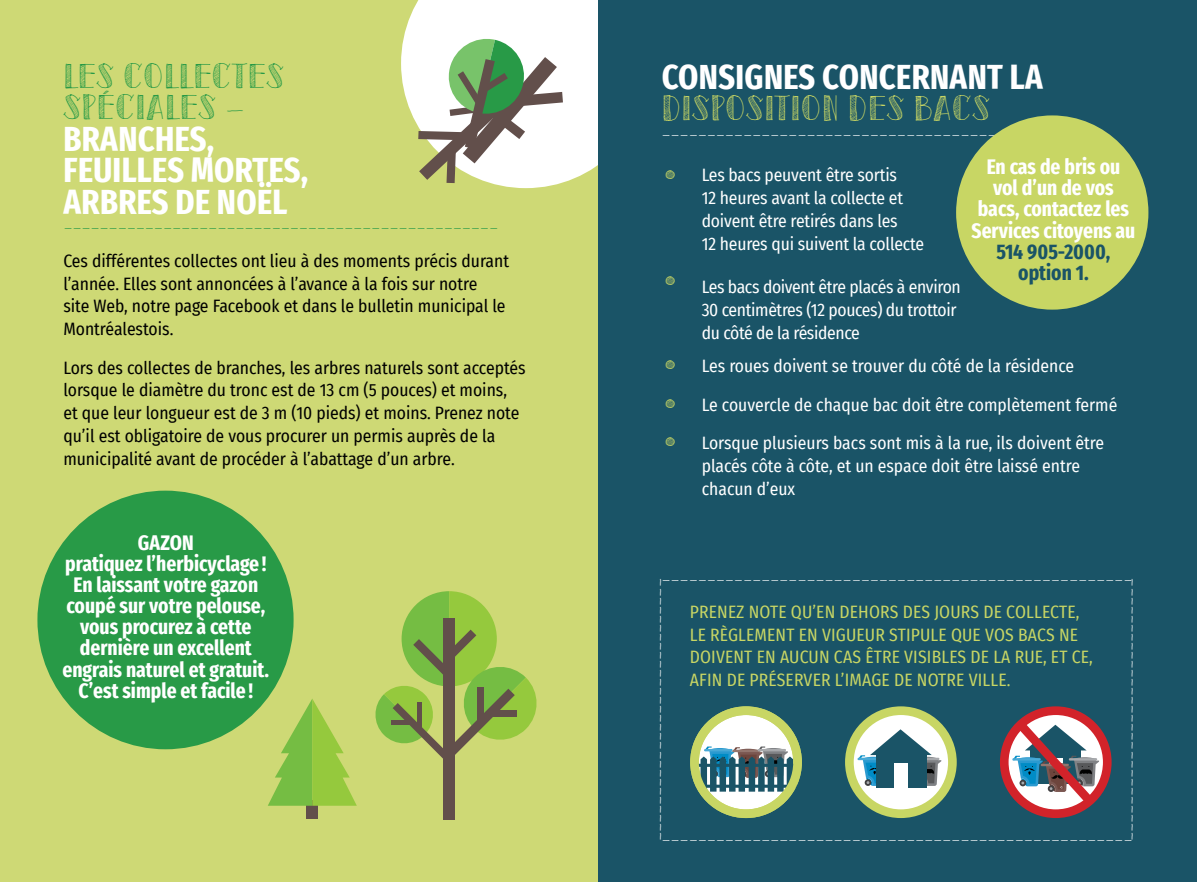
<style>
.page{position:relative;width:1197px;height:882px;background:#fff}
.page>*{position:absolute;margin:0;border:0;box-sizing:border-box;transform-origin:0 0}
.t1{font:700 extra-condensed 35px/31.5px "Fira Sans";letter-spacing:.01em;color:#fff}
.t2{font:35px/31.5px "Sketch Toronto";color:#289a47}
.t3{font:35px "Sketch Toronto";color:#c8d664}
.t4{font:32.9px "Sketch Toronto";color:#fff}
.t5{font:32.9px "Sketch Toronto";color:#289a47}
.t6{font:700 extra-condensed 21.18px/21.2px "Fira Sans";color:#fff;text-align:center}
.t7{font:700 extra-condensed 21.18px/21.2px "Fira Sans";color:#1a5467;text-align:center}
.t8{font:17.5px/22.8px "Fira Sans Condensed";color:#000}
.t9{font:17.5px/22.8px "Fira Sans Condensed";letter-spacing:-.01em;color:#fff}
.t10{font:17.5px/22.8px "Fira Sans Condensed";letter-spacing:.01em;color:#c8d664}
.s1{font-family:"Sketch Toronto";font-size:35px;color:#c8d664}
</style>
<div class="page">
<div style="left:0;top:0;width:602px;height:882px;background:#ced975"></div>
<svg style="left:401px;top:0;width:197px;height:188px;fill:#fff"></svg>
<svg style="left:418px;top:35px;width:145px;height:148px;background:#bac6b2"></svg>
<div style="left:443px;top:618px;width:12px;height:201px;background:#624f4b"></div>
<svg style="left:375px;top:591px;width:162px;height:168px"></svg>
<div style="left:417px;top:702px;width:5px;height:26px;background:#624f4b"></div>
<div style="left:391px;top:720px;width:18px;height:5px;background:#624f4b"></div>
<div style="left:307px;top:800px;width:11px;height:19px;background:#624f4b"></div>
<svg style="left:268px;top:699px;width:89px;height:107px"></svg>
<div style="left:37px;top:491px;width:257px;height:258px;background:#289a47;border-radius:50%"></div>
<div style="left:598px;top:0;width:599px;height:882px;background:#1a5467"></div>
<div style="left:956px;top:115px;width:192px;height:195px;background:#c8d664;border-radius:50%"></div>
<div style="left:1000px;top:706px;width:112px;height:112px;border:9px solid #d2232a;border-radius:50%"></div>
<svg style="left:849px;top:711px;width:103px;height:103px;background:#f2f5db"></svg>
<div style="left:845px;top:706px;width:112px;height:112px;border:9px solid #c8d664;border-radius:50%"></div>
<svg style="left:695px;top:711px;width:103px;height:103px;background:#f5f7e3"></svg>
<svg style="left:697px;top:747px;width:100px;height:45px"></svg>
<div style="left:690px;top:706px;width:112px;height:112px;border:9px solid #c8d664;border-radius:50%"></div>
<svg style="left:858px;top:729px;width:83px;height:58px"></svg>
<div style="left:876px;top:754px;width:50px;height:34px;background:#1a5467"></div>
<div style="left:894px;top:763px;width:14px;height:26px;background:#fff"></div>
<svg style="left:1008px;top:712px;width:95px;height:103px"></svg>
<h1 class="t2" style="left:63px;top:60px;width:223px">LES COLLECTES<br>SPÉCIALES –</h1>
<h1 class="t1" style="left:64px;top:120px;width:246px">BRANCHES,<br>FEUILLES MORTES,<br>ARBRES DE NOËL</h1>
<h2 class="t5" style="left:63px;top:208px;width:436px">------------------------------------------------</h2>
<p class="t8" style="left:63px;top:249px;width:447px">Ces différentes collectes ont lieu à des moments précis durant l’année. Elles sont annoncées à l’avance à la fois sur notre<br>site Web, notre page Facebook et dans le bulletin municipal le Montréalestois.</p>
<p class="t8" style="left:63px;top:356px;width:464px">Lors des collectes de branches, les arbres naturels sont acceptés lorsque le diamètre du tronc est de 13 cm (5 pouces) et moins, et que leur longueur est de 3 m (10 pieds) et moins. Prenez note qu’il est obligatoire de vous procurer un permis auprès de la municipalité avant de procéder à l’abattage d’un arbre.</p>
<p class="t6" style="left:63px;top:530px;width:208px">GAZON<br>pratiquez l’herbicyclage !<br>En laissant votre gazon coupé sur votre pelouse, vous procurez à cette dernière un excellent engrais naturel et gratuit.<br>C’est simple et facile !</p>
<h1 class="t1" style="left:662px;top:59px;width:383px">CONSIGNES CONCERNANT LA</h1>
<h1 class="t3" style="left:661px;top:90px;width:331px">DISPOSITION DES BACS</h1>
<h2 class="t4" style="left:662px;top:115px;width:436px">------------------------------------------------</h2>
<p class="t9" style="left:702px;top:164px;width:224px;text-indent:-40px"><span class="s1">•</span> Les bacs peuvent être sortis<br>12 heures avant la collecte et doivent être retirés dans les<br>12 heures qui suivent la collecte</p>
<p class="t9" style="left:702px;top:276px;width:261px;text-indent:-40px"><span class="s1">•</span> Les bacs doivent être placés à environ<br>30 centimètres (12 pouces) du trottoir du côté de la résidence</p>
<p class="t9" style="left:662px;top:354px;width:414px"><span class="s1">•</span> Les roues doivent se trouver du côté de la résidence</p>
<p class="t9" style="left:662px;top:393px;width:457px"><span class="s1">•</span> Le couvercle de chaque bac doit être complètement fermé</p>
<p class="t9" style="left:702px;top:431px;width:404px;text-indent:-40px"><span class="s1">•</span> Lorsque plusieurs bacs sont mis à la rue, ils doivent être placés côte à côte, et un espace doit être laissé entre chacun d’eux</p>
<p class="t6" style="left:972px;top:155px;width:165px">En cas de bris ou<br>vol d’un de vos bacs, contactez les<br>Services citoyens au</p>
<p class="t7" style="left:997px;top:239px;width:115px">514 905-2000, option 1.</p>
<h2 class="t4" style="left:640px;top:841px;width:264px;rotate:-90deg">-----------------------------</h2>
<h2 class="t4" style="left:1112px;top:841px;width:264px;rotate:-90deg">-----------------------------</h2>
<h2 class="t4" style="left:662px;top:559px;width:472px">----------------------------------------------------</h2>
<p class="t10" style="left:690px;top:600px;width:404px">PRENEZ NOTE QU’EN DEHORS DES JOURS DE COLLECTE, LE RÈGLEMENT EN VIGUEUR STIPULE QUE VOS BACS NE DOIVENT EN AUCUN CAS ÊTRE VISIBLES DE LA RUE, ET CE, AFIN DE PRÉSERVER L’IMAGE DE NOTRE VILLE.</p>
<h2 class="t4" style="left:662px;top:819px;width:472px">----------------------------------------------------</h2>
</div>
